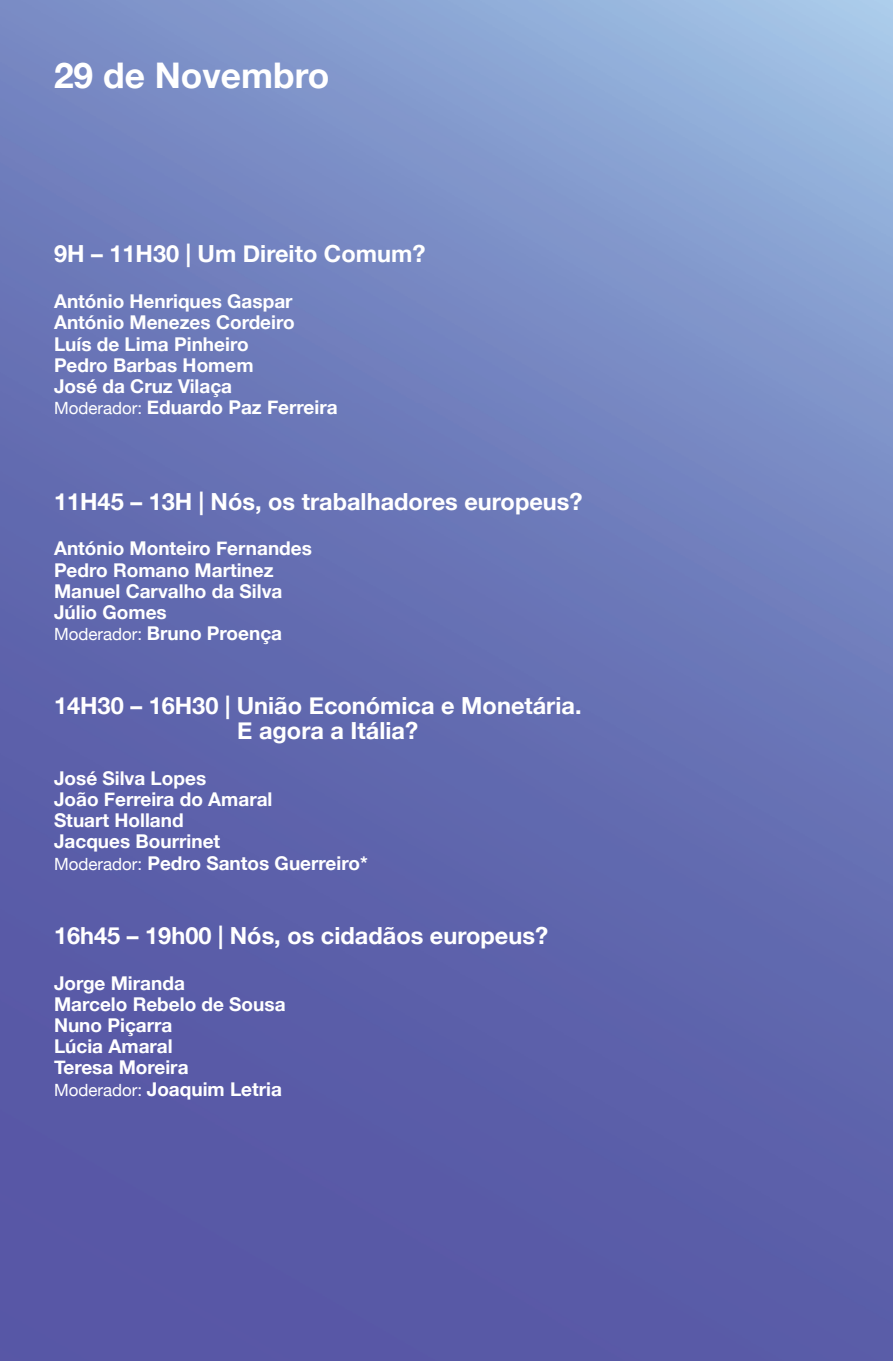
<style>
.page{position:relative;width:893px;height:1361px;background:#fff}
.page>*{position:absolute;margin:0;border:0;box-sizing:border-box;transform-origin:0 0}
.t1{font:700 35.25px "Helvetica Neue";color:#fff}
.t2{font:700 23.55px/24.9px "Helvetica Neue";color:#fff}
.t3{font:700 19.05px/21.1px "Helvetica Neue";color:#fff}
.s1{font-weight:400;font-size:16.8px}
</style>
<div class="page">
<img style="left:0;top:402px;width:552px;height:959px">
<img style="left:552px;top:0;width:341px;height:1361px">
<img style="left:0;top:0;width:556px;height:402px">
<h1 class="t1" style="left:54px;top:54px;width:277px">29 de Novembro</h1>
<p class="t2" style="left:54px;top:241px;width:373px">9H – 11H30 | Um Direito Comum?</p>
<p class="t3" style="left:54px;top:291px;width:285px">António Henriques Gaspar<br>António Menezes Cordeiro<br>Luís de Lima Pinheiro<br>Pedro Barbas Homem<br>José da Cruz Vilaça<br><span class="s1">Moderador:</span> Eduardo Paz Ferreira</p>
<p class="t2" style="left:54px;top:488px;width:530px">11H45 – 13H | Nós, os trabalhadores europeus?</p>
<p class="t3" style="left:54px;top:538px;width:259px">António Monteiro Fernandes<br>Pedro Romano Martinez<br>Manuel Carvalho da Silva<br>Júlio Gomes<br><span class="s1">Moderador:</span> Bruno Proença</p>
<p class="t2" style="left:237px;top:693px;width:346px;text-indent:-183px">14H30 – 16H30 | União Económica e Monetária.<br>E agora a Itália?</p>
<p class="t3" style="left:54px;top:767px;width:315px">José Silva Lopes<br>João Ferreira do Amaral<br>Stuart Holland<br>Jacques Bourrinet<br><span class="s1">Moderador:</span> Pedro Santos Guerreiro*</p>
<p class="t2" style="left:54px;top:922px;width:496px">16h45 – 19h00 | Nós, os cidadãos europeus?</p>
<p class="t3" style="left:54px;top:972px;width:233px">Jorge Miranda<br>Marcelo Rebelo de Sousa<br>Nuno Piçarra<br>Lúcia Amaral<br>Teresa Moreira<br><span class="s1">Moderador:</span> Joaquim Letria</p>
</div>
